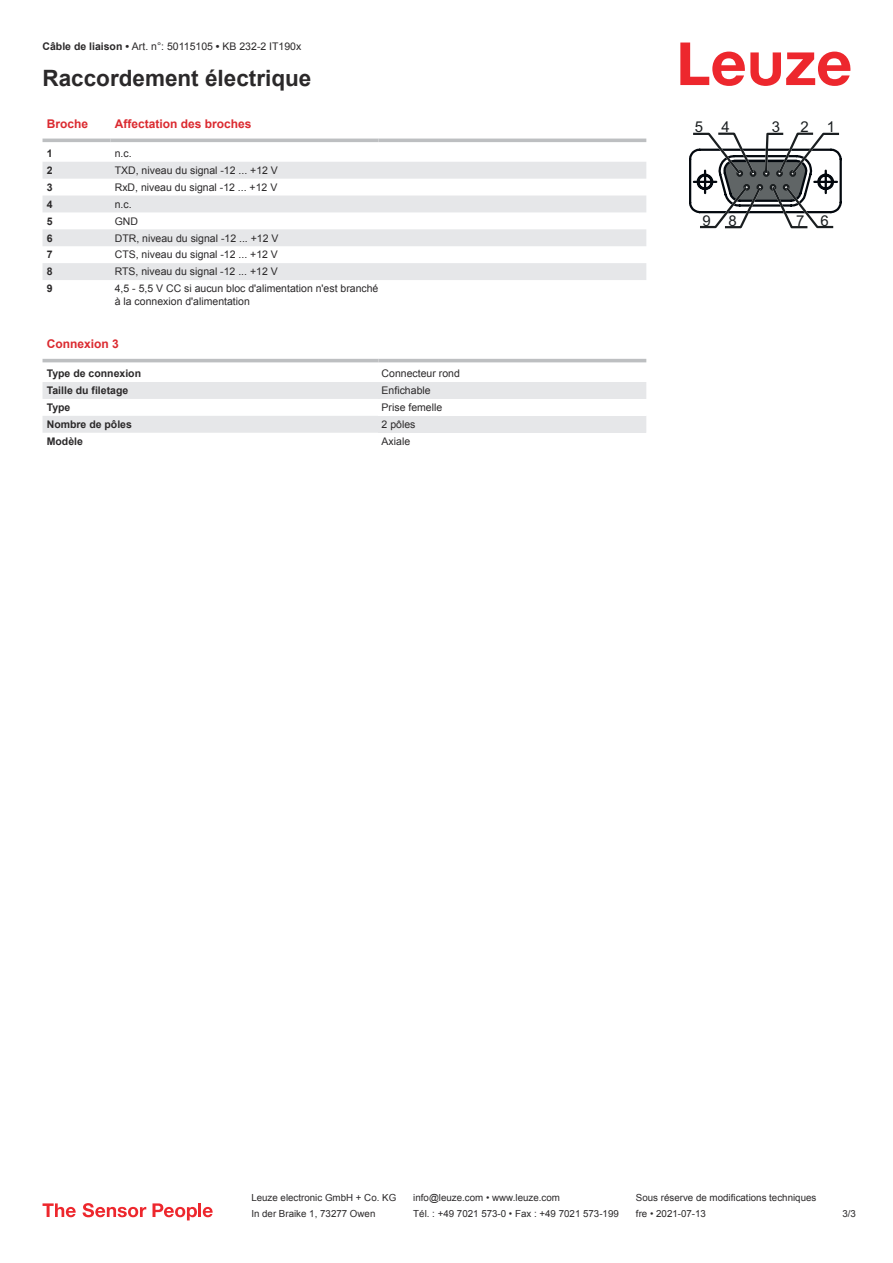
<style>
.page{position:relative;width:893px;height:1263px;background:#fff}
.page>*{position:absolute;margin:0;border:0;box-sizing:border-box;transform-origin:0 0}
.t1{font:700 22.5px "Arial";color:#2b292a}
.t2{font:15px "Arial";color:#1a1e20}
.t3{font:700 12px "Arial";color:#db2a30}
.t4{font:10.5px/12.6px "Arial";color:#2b292a}
.t5{font:700 10.5px "Arial";color:#2b292a}
.t6{font:9.75px "Arial";color:#2b292a}
.s1{font-weight:700}
</style>
<div class="page">
<svg style="left:680px;top:43px;width:170px;height:43px"></svg>
<svg style="left:43px;top:138px;width:603px;height:1px"></svg>
<svg style="left:43px;top:162px;width:603px;height:118px;fill:#e6e7e9"></svg>
<hr style="left:43px;top:139px;width:68px;height:3px;background:#bdbfc1">
<hr style="left:111px;top:139px;width:267px;height:3px;background:#bdbfc1">
<hr style="left:378px;top:139px;width:268px;height:3px;background:#bdbfc1">
<svg style="left:43px;top:358px;width:603px;height:5px"></svg>
<svg style="left:43px;top:382px;width:335px;height:51px"></svg>
<hr style="left:43px;top:359px;width:335px;height:3px;background:#bdbfc1">
<hr style="left:378px;top:359px;width:268px;height:3px;background:#bdbfc1">
<div style="left:378px;top:382px;width:268px;height:17px;background:#e6e7e9"></div>
<div style="left:378px;top:416px;width:268px;height:17px;background:#e6e7e9"></div>
<svg style="left:689px;top:132px;width:153px;height:97px"></svg>
<svg style="left:43px;top:1203px;width:33px;height:14px"></svg>
<svg style="left:83px;top:1203px;width:63px;height:14px"></svg>
<svg style="left:153px;top:1203px;width:44px;height:17px"></svg>
<hr style="left:198px;top:1203px;width:3px;height:14px;background:#ed272d">
<svg style="left:203px;top:1207px;width:10px;height:10px"></svg>
<p class="t4" style="left:43px;top:41px;width:260px"><span class="s1">Câble de liaison •</span> Art. n°: 50115105 <span class="s1">•</span> KB 232-2 IT190x</p>
<h1 class="t1" style="left:43px;top:70px;width:270px">Raccordement électrique</h1>
<p class="t3" style="left:47px;top:119px;width:43px">Broche</p>
<p class="t3" style="left:115px;top:119px;width:138px">Affectation des broches</p>
<p class="t5" style="left:47px;top:149px;width:7px">1</p>
<p class="t4" style="left:115px;top:148px;width:18px">n.c.</p>
<p class="t5" style="left:47px;top:166px;width:7px">2</p>
<p class="t4" style="left:115px;top:165px;width:165px">TXD, niveau du signal -12 ... +12 V</p>
<p class="t5" style="left:47px;top:183px;width:7px">3</p>
<p class="t4" style="left:115px;top:182px;width:164px">RxD, niveau du signal -12 ... +12 V</p>
<p class="t5" style="left:47px;top:200px;width:7px">4</p>
<p class="t4" style="left:115px;top:199px;width:18px">n.c.</p>
<p class="t5" style="left:47px;top:217px;width:7px">5</p>
<p class="t4" style="left:115px;top:216px;width:25px">GND</p>
<p class="t5" style="left:47px;top:234px;width:7px">6</p>
<p class="t4" style="left:115px;top:232px;width:165px">DTR, niveau du signal -12 ... +12 V</p>
<p class="t5" style="left:47px;top:251px;width:7px">7</p>
<p class="t4" style="left:115px;top:249px;width:165px">CTS, niveau du signal -12 ... +12 V</p>
<p class="t5" style="left:47px;top:268px;width:7px">8</p>
<p class="t4" style="left:115px;top:266px;width:164px">RTS, niveau du signal -12 ... +12 V</p>
<p class="t5" style="left:47px;top:285px;width:7px">9</p>
<p class="t4" style="left:115px;top:283px;width:265px">4,5 - 5,5 V CC si aucun bloc d'alimentation n'est branché à la connexion d'alimentation</p>
<p class="t3" style="left:47px;top:339px;width:74px">Connexion 3</p>
<p class="t5" style="left:47px;top:370px;width:96px">Type de connexion</p>
<p class="t4" style="left:382px;top:368px;width:80px">Connecteur rond</p>
<p class="t5" style="left:47px;top:387px;width:83px">Taille du filetage</p>
<p class="t4" style="left:382px;top:385px;width:51px">Enfichable</p>
<p class="t5" style="left:47px;top:403px;width:25px">Type</p>
<p class="t4" style="left:382px;top:402px;width:62px">Prise femelle</p>
<p class="t5" style="left:47px;top:420px;width:87px">Nombre de pôles</p>
<p class="t4" style="left:382px;top:419px;width:35px">2 pôles</p>
<p class="t5" style="left:47px;top:437px;width:38px">Modèle</p>
<p class="t4" style="left:382px;top:436px;width:30px">Axiale</p>
<h2 class="t2" style="left:695px;top:118px;width:36px">5 4</h2>
<h2 class="t2" style="left:772px;top:118px;width:10px">3</h2>
<h2 class="t2" style="left:801px;top:118px;width:36px">2 1</h2>
<h2 class="t2" style="left:702px;top:212px;width:36px">9 8</h2>
<h2 class="t2" style="left:796px;top:212px;width:34px">7 6</h2>
<p class="t6" style="left:251px;top:1194px;width:146px">Leuze electronic GmbH + Co. KG</p>
<p class="t6" style="left:413px;top:1194px;width:148px">info@leuze.com • www.leuze.com</p>
<p class="t6" style="left:636px;top:1194px;width:182px">Sous réserve de modifications techniques</p>
<p class="t6" style="left:251px;top:1210px;width:126px">In der Braike 1, 73277 Owen</p>
<p class="t6" style="left:413px;top:1210px;width:207px">Tél. : +49 7021 573-0 • Fax : +49 7021 573-199</p>
<p class="t6" style="left:636px;top:1210px;width:72px">fre • 2021-07-13</p>
<p class="t6" style="left:842px;top:1210px;width:15px">3 /3</p>
</div>
